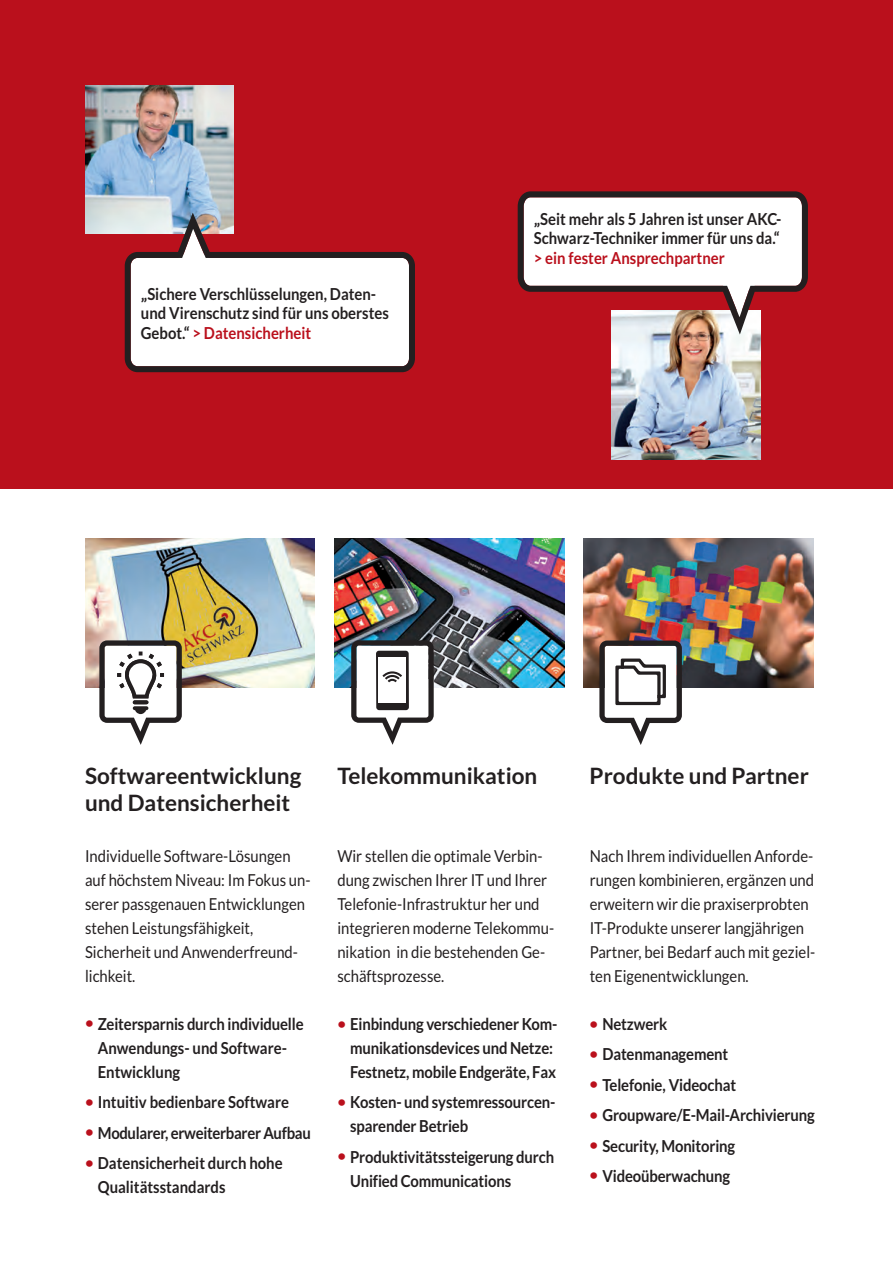
<style>
.page{position:relative;width:893px;height:1263px;background:#fff}
.page>*{position:absolute;margin:0;border:0;box-sizing:border-box;transform-origin:0 0}
.t1{font:700 22.5px/27.2px "Lato";color:#231f20}
.t2{font:16.5px/24px "Lato";color:#231f20;scale:.9 1}
.t3{font:700 16.5px/24px "Lato";letter-spacing:-.01em;color:#231f20;scale:.9 1}
.t4{font:700 16.5px/19.8px "Lato";letter-spacing:-.01em;color:#231f20}
.s1{color:#ba101c}
.s2{font-size:15px;color:#ba101c}
</style>
<div class="page">
<div style="left:0;top:0;width:893px;height:489px;background:#ba101c"></div>
<img style="left:85px;top:85px;width:149px;height:149px">
<svg style="left:125px;top:213px;width:290px;height:159px"></svg>
<img style="left:85px;top:538px;width:230px;height:149px">
<img style="left:335px;top:538px;width:229px;height:149px">
<img style="left:612px;top:334px;width:149px;height:125px">
<svg style="left:518px;top:191px;width:290px;height:143px"></svg>
<img style="left:584px;top:538px;width:229px;height:149px">
<svg style="left:100px;top:640px;width:82px;height:105px"></svg>
<svg style="left:351px;top:640px;width:83px;height:105px"></svg>
<svg style="left:599px;top:640px;width:83px;height:105px"></svg>
<p class="t4" style="left:141px;top:285px;width:250px">„Sichere Verschlüsselungen, Daten&shy;und Virenschutz sind für uns oberstes<br>Gebot.“ <span class="s1">&gt; Datensicherheit</span></p>
<p class="t4" style="left:534px;top:210px;width:249px;text-align:justify">„Seit mehr als 5 Jahren ist unser AKC-Schwarz-Techniker immer für uns da.“ <span class="s1">&gt; ein fester Ansprechpartner</span></p>
<p class="t1" style="left:85px;top:764px;width:218px">Softwareentwicklung und Datensicherheit</p>
<p class="t2" style="left:85px;top:845px;width:252px">Individuelle Software-Lösungen auf höchstem Niveau: Im Fokus un&shy;serer passgenauen Entwicklungen stehen Leistungsfähigkeit,<br>Sicherheit und Anwenderfreund&shy;lichkeit.</p>
<p class="t3" style="left:98px;top:1013px;width:230px;text-indent:-13px"><span class="s2">•</span> Zeitersparnis durch individuelle<br>Anwendungs- und Software-<br>Entwicklung</p>
<p class="t3" style="left:85px;top:1091px;width:228px"><span class="s2">•</span> Intuitiv bedienbare Software</p>
<p class="t3" style="left:85px;top:1122px;width:252px"><span class="s2">•</span> Modularer, erweiterbarer Aufbau</p>
<p class="t3" style="left:98px;top:1152px;width:207px;text-indent:-13px"><span class="s2">•</span> Datensicherheit durch hohe<br>Qualitätsstandards</p>
<p class="t1" style="left:337px;top:764px;width:202px">Telekommunikation</p>
<p class="t2" style="left:337px;top:845px;width:242px">Wir stellen die optimale Verbin&shy;dung zwischen Ihrer IT und Ihrer<br>Telefonie-Infrastruktur her und integrieren moderne Telekommu&shy;nikation in die bestehenden Ge&shy;schäftsprozesse.</p>
<p class="t3" style="left:350px;top:1013px;width:232px;text-indent:-13px"><span class="s2">•</span> Einbindung verschiedener Kom&shy;munikationsdevices und Netze:<br>Festnetz, mobile Endgeräte, Fax</p>
<p class="t3" style="left:350px;top:1092px;width:229px;text-indent:-13px"><span class="s2">•</span> Kosten- und systemressourcen&shy;sparender Betrieb</p>
<p class="t3" style="left:350px;top:1146px;width:228px;text-indent:-13px"><span class="s2">•</span> Produktivitätssteigerung durch<br>Unified Communications</p>
<p class="t1" style="left:590px;top:764px;width:221px">Produkte und Partner</p>
<p class="t2" style="left:590px;top:845px;width:252px">Nach Ihrem individuellen Anforde&shy;rungen kombinieren, ergänzen und erweitern wir die praxiserprobten IT-Produkte unserer langjährigen Partner, bei Bedarf auch mit geziel&shy;ten Eigenentwicklungen.</p>
<p class="t3" style="left:590px;top:1013px;width:88px"><span class="s2">•</span> Netzwerk</p>
<p class="t3" style="left:590px;top:1044px;width:155px"><span class="s2">•</span> Datenmanagement</p>
<p class="t3" style="left:590px;top:1074px;width:164px"><span class="s2">•</span> Telefonie, Videochat</p>
<p class="t3" style="left:590px;top:1104px;width:252px"><span class="s2">•</span> Groupware/E-Mail-Archivierung</p>
<p class="t3" style="left:590px;top:1135px;width:163px"><span class="s2">•</span> Security, Monitoring</p>
<p class="t3" style="left:590px;top:1165px;width:158px"><span class="s2">•</span> Videoüberwachung</p>
</div>
